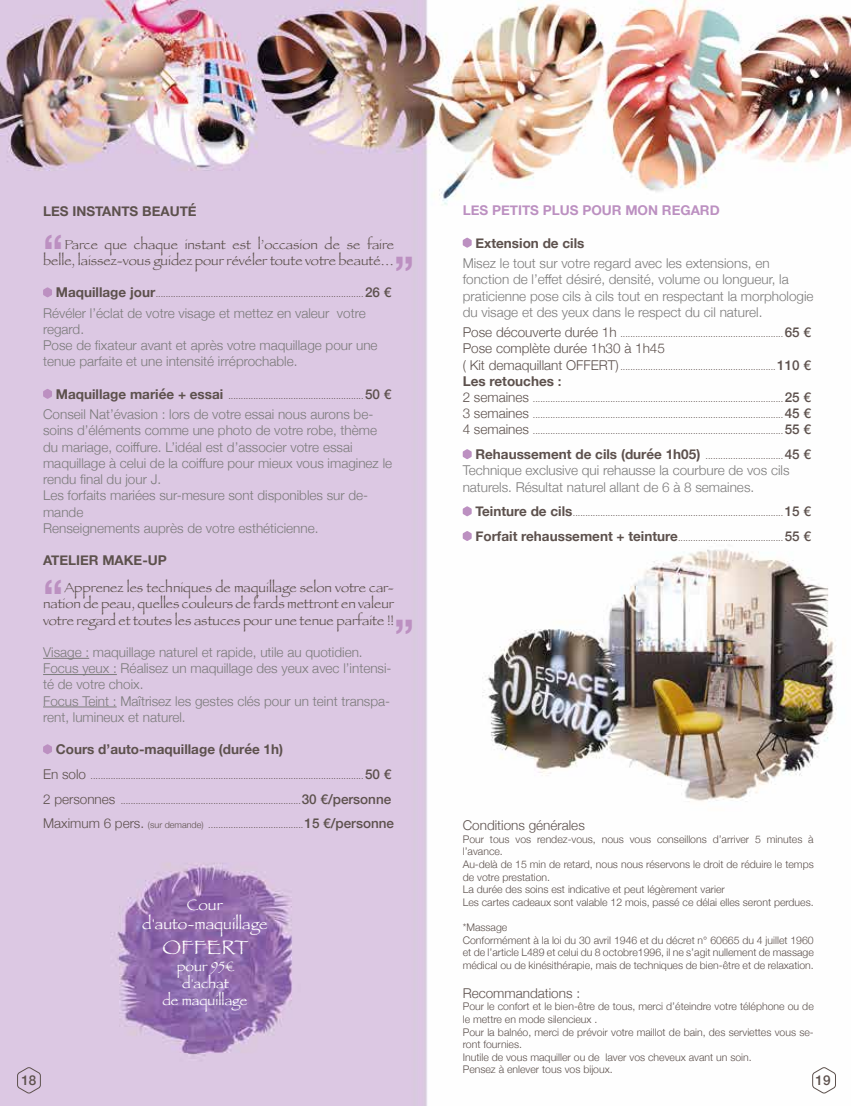
<style>
.page{position:relative;width:851px;height:1106px;background:#fff}
.page>*{position:absolute;margin:0;border:0;box-sizing:border-box;transform-origin:0 0}
.t1{font:700 43.5px "Helvetica Neue";color:#bc90c1}
.t2{font:20.4px "Papyrus";color:#fff}
.t3{font:15.75px/18.9px "Papyrus";color:#fff;text-align:center}
.t4{font:14.1px/17px "Papyrus";color:#fff;text-align:center}
.t5{font:300 13.5px/16.2px "Helvetica Neue";color:#7c7b7b}
.t6{font:13.5px/16.2px "Papyrus";color:#5d514d;text-align:right}
.t7{font:700 13.5px "Helvetica Neue";color:#5d514d}
.t8{font:300 13.5px "Helvetica Neue";color:#5d514d}
.t9{font:700 13.5px "Helvetica Neue";color:#bc90c1}
.t10{font:500 13.5px "Helvetica Neue";color:#5d514d}
.t11{font:300 10.5px/12.6px "Helvetica Neue";color:#5d514d}
.t12{font:300 9px/16.2px "Helvetica Neue";color:#5d514d;text-align:justify}
.s1{font-weight:700;font-size:13.5px}
.s2{font-weight:500;font-size:13.5px}
.s3{font-size:13.5px}
.s4{font-weight:500}
</style>
<div class="page">
<img style="left:0;top:0;width:850px;height:1106px">
<hr style="left:43px;top:658px;width:46px;height:1px;background:#7c7b7b">
<hr style="left:43px;top:674px;width:74px;height:1px;background:#7c7b7b">
<hr style="left:43px;top:706px;width:74px;height:1px;background:#7c7b7b">
<svg style="left:43px;top:287px;width:9px;height:10px"></svg>
<svg style="left:43px;top:389px;width:9px;height:10px"></svg>
<svg style="left:43px;top:744px;width:9px;height:10px"></svg>
<svg style="left:462px;top:238px;width:9px;height:10px"></svg>
<svg style="left:462px;top:449px;width:9px;height:10px"></svg>
<svg style="left:462px;top:506px;width:9px;height:10px"></svg>
<svg style="left:462px;top:531px;width:9px;height:10px"></svg>
<svg style="left:812px;top:1067px;width:23px;height:26px"></svg>
<svg style="left:17px;top:1067px;width:24px;height:26px"></svg>
<h3 class="t7" style="left:43px;top:201px;width:155px">LES INSTANTS BEAUTÉ</h3>
<h3 class="t6" style="left:43px;top:236px;width:352px">Parce que chaque instant est l’occasion de se faire belle, laissez-vous guidez pour révéler toute votre beauté…</h3>
<p class="t12" style="left:56px;top:285px;width:337px"><span class="s1">Maquillage jour</span>................................................................................... <span class="s2">26 €</span></p>
<h3 class="t5" style="left:43px;top:304px;width:336px">Révéler l’éclat de votre visage et mettez en valeur votre regard.<br>Pose de fixateur avant et après votre maquillage pour une tenue parfaite et une intensité irréprochable.</h3>
<p class="t12" style="left:56px;top:387px;width:337px"><span class="s1">Maquillage mariée + essai</span> ...................................................... <span class="s2">50 €</span></p>
<p class="t5" style="left:43px;top:405px;width:350px">Conseil Nat’évasion : lors de votre essai nous aurons be&shy;soins d’éléments comme une photo de votre robe, thème du mariage, coiffure. L’idéal est d’associer votre essai maquillage à celui de la coiffure pour mieux vous imaginez le rendu final du jour J.<br>Les forfaits mariées sur-mesure sont disponibles sur de&shy;mande<br>Renseignements auprès de votre esthéticienne.</p>
<h3 class="t7" style="left:43px;top:549px;width:125px">ATELIER MAKE-UP</h3>
<h3 class="t6" style="left:43px;top:579px;width:352px;text-align:justify;text-indent:21px">Apprenez les techniques de maquillage selon votre car&shy;nation de peau, quelles couleurs de fards mettront en valeur votre regard et toutes les astuces pour une tenue parfaite !!</h3>
<h3 class="t5" style="left:43px;top:643px;width:350px">Visage : maquillage naturel et rapide, utile au quotidien.<br>Focus yeux : Réalisez un maquillage des yeux avec l’intensi&shy;té de votre choix.<br>Focus Teint : Maîtrisez les gestes clés pour un teint transpa&shy;rent, lumineux et naturel.</h3>
<h3 class="t7" style="left:56px;top:738px;width:229px">Cours d’auto-maquillage (durée 1h)</h3>
<p class="t12" style="left:43px;top:767px;width:350px"><span class="s3">En solo</span> ............................................................................................................. <span class="s2">50 €</span></p>
<p class="t12" style="left:43px;top:791px;width:350px"><span class="s3">2 personnes</span> ........................................................................<span class="s2">30 €/personne</span></p>
<p class="t12" style="left:43px;top:816px;width:352px"><span class="s3">Maximum 6 pers.</span> (sur demande) ......................................<span class="s2">15 €/personne</span></p>
<h3 class="t9" style="left:462px;top:200px;width:258px">LES PETITS PLUS POUR MON REGARD</h3>
<h3 class="t7" style="left:475px;top:232px;width:110px">Extension de cils</h3>
<h3 class="t5" style="left:462px;top:254px;width:352px">Misez le tout sur votre regard avec les extensions, en fonction de l’effet désiré, densité, volume ou longueur, la praticienne pose cils à cils tout en respectant la morphologie du visage et des yeux dans le respect du cil naturel.</h3>
<p class="t12" style="left:462px;top:325px;width:350px"><span class="s3">Pose découverte durée 1h</span> ................................................................. <span class="s2">65 €</span></p>
<h3 class="t8" style="left:462px;top:338px;width:204px">Pose complète durée 1h30 à 1h45</h3>
<p class="t12" style="left:462px;top:357px;width:350px"><span class="s3">( Kit demaquillant OFFERT)</span> .............................................................. <span class="s2">110 €</span></p>
<h3 class="t7" style="left:462px;top:370px;width:100px">Les retouches <span class="s4">:</span></h3>
<p class="t12" style="left:462px;top:390px;width:350px"><span class="s3">2 semaines</span> .................................................................................................... <span class="s2">25 € </span><span class="s3">3 semaines</span> .................................................................................................... <span class="s2">45 € </span><span class="s3">4 semaines</span> .................................................................................................... <span class="s2">55 €</span></p>
<p class="t12" style="left:475px;top:447px;width:337px"><span class="s1">Rehaussement de cils (durée 1h05)</span> ............................... <span class="s2">45 €</span></p>
<h3 class="t5" style="left:462px;top:461px;width:328px">Technique exclusive qui rehausse la courbure de vos cils naturels. Résultat naturel allant de 6 à 8 semaines.</h3>
<p class="t12" style="left:475px;top:504px;width:337px"><span class="s1">Teinture de cils</span>.................................................................................... <span class="s2">15 €</span></p>
<p class="t12" style="left:475px;top:529px;width:337px"><span class="s1">Forfait rehaussement + teinture</span>.......................................... <span class="s2">55 €</span></p>
<h1 class="t1" style="left:43px;top:216px;width:22px">“</h1>
<h1 class="t1" style="left:394px;top:238px;width:22px">”</h1>
<h1 class="t1" style="left:43px;top:561px;width:22px">“</h1>
<h1 class="t1" style="left:394px;top:601px;width:22px">”</h1>
<h3 class="t8" style="left:462px;top:814px;width:124px">Conditions générales</h3>
<p class="t11" style="left:462px;top:832px;width:352px">Pour tous vos rendez-vous, nous vous conseillons d’arriver 5 minutes à l’avance.<br>Au-delà de 15 min de retard, nous nous réservons le droit de réduire le temps de votre prestation.<br>La durée des soins est indicative et peut légèrement varier<br>Les cartes cadeaux sont valable 12 mois, passé ce délai elles seront perdues.</p>
<p class="t11" style="left:462px;top:920px;width:352px">*Massage<br>Conformément à la loi du 30 avril 1946 et du décret n° 60665 du 4 juillet 1960 et de l’article L489 et celui du 8 octobre1996, il ne s’agit nullement de massage médical ou de kinésithérapie, mais de techniques de bien-être et de relaxation.</p>
<h3 class="t8" style="left:462px;top:982px;width:119px">Recommandations :</h3>
<p class="t11" style="left:462px;top:999px;width:352px">Pour le confort et le bien-être de tous, merci d’éteindre votre téléphone ou de le mettre en mode silencieux .<br>Pour la balnéo, merci de prévoir votre maillot de bain, des serviettes vous se&shy;ront fournies.<br>Inutile de vous maquiller ou de laver vos cheveux avant un soin.<br>Pensez à enlever tous vos bijoux.</p>
<h3 class="t3" style="left:142px;top:895px;width:127px">Cour d'auto-maquillage</h3>
<h2 class="t2" style="left:163px;top:934px;width:87px">OFFERT</h2>
<h3 class="t4" style="left:162px;top:957px;width:86px">pour 95€ d'achat<br>de maquillage</h3>
<h3 class="t10" style="left:21px;top:1069px;width:17px">18</h3>
<h3 class="t10" style="left:815px;top:1069px;width:17px">19</h3>
</div>
